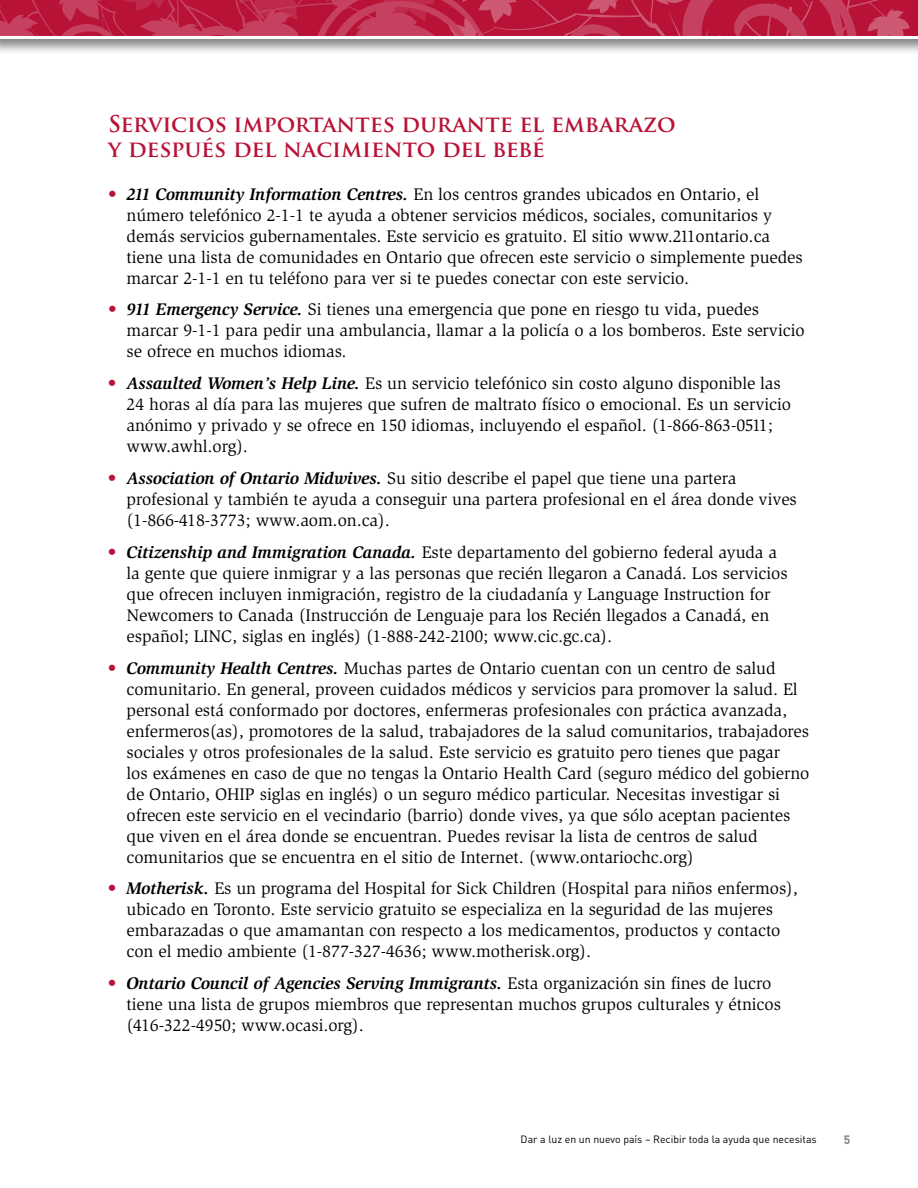
<style>
.page{position:relative;width:918px;height:1188px;background:#fff}
.page>*{position:absolute;margin:0;border:0;box-sizing:border-box;transform-origin:0 0}
.t1{font:700 22.5px/25.5px "Trajan Pro";color:#b81237}
.t2{font:17.25px/21px "Slimbach";letter-spacing:-.005em;color:#000}
.t3{font:700 12px "DIN";color:#808285}
.t4{font:10.5px "DIN";color:#000}
.s1{color:#b81237}
.s2{font-weight:700;font-style:italic}
</style>
<div class="page">
<div style="left:0;top:0;width:918px;height:56px;background:#000;opacity:.5"></div>
<svg style="left:0;top:0;width:918px;height:36px;background:#bd2647"></svg>
<hr style="left:0;top:36px;width:918px;height:3px;background:#fff">
<h1 class="t1" style="left:108px;top:111px;width:569px">SERVICIOS IMPORTANTES DURANTE EL EMBARAZO<br>Y DESPUÉS DEL NACIMIENTO DEL BEBÉ</h1>
<p class="t2" style="left:127px;top:184px;width:678px;text-indent:-19px"><span class="s1">•</span> <span class="s2">211 Community Information Centres.</span> En los centros grandes ubicados en Ontario, el número telefónico 2-1-1 te ayuda a obtener servicios médicos, sociales, comunitarios y demás servicios gubernamentales. Este servicio es gratuito. El sitio www.211ontario.ca tiene una lista de comunidades en Ontario que ofrecen este servicio o simplemente puedes marcar 2-1-1 en tu teléfono para ver si te puedes conectar con este servicio.</p>
<p class="t2" style="left:127px;top:299px;width:680px;text-indent:-19px"><span class="s1">•</span> <span class="s2">911 Emergency Service.</span> Si tienes una emergencia que pone en riesgo tu vida, puedes marcar 9-1-1 para pedir una ambulancia, llamar a la policía o a los bomberos. Este servicio se ofrece en muchos idiomas.</p>
<p class="t2" style="left:127px;top:373px;width:666px;text-indent:-19px"><span class="s1">•</span> <span class="s2">Assaulted Women’s Help Line.</span> Es un servicio telefónico sin costo alguno disponible las 24 horas al día para las mujeres que sufren de maltrato físico o emocional. Es un servicio anónimo y privado y se ofrece en 150 idiomas, incluyendo el español. (1-866-863-0511; www.awhl.org).</p>
<p class="t2" style="left:127px;top:468px;width:672px;text-indent:-19px"><span class="s1">•</span> <span class="s2">Association of Ontario Midwives.</span> Su sitio describe el papel que tiene una partera profesional y también te ayuda a conseguir una partera profesional en el área donde vives (1-866-418-3773; www.aom.on.ca).</p>
<p class="t2" style="left:127px;top:542px;width:663px;text-indent:-19px"><span class="s1">•</span> <span class="s2">Citizenship and Immigration Canada.</span> Este departamento del gobierno federal ayuda a la gente que quiere inmigrar y a las personas que recién llegaron a Canadá. Los servicios que ofrecen incluyen inmigración, registro de la ciudadanía y Language Instruction for Newcomers to Canada (Instrucción de Lenguaje para los Recién llegados a Canadá, en español; LINC, siglas en inglés) (1-888-242-2100; www.cic.gc.ca).</p>
<p class="t2" style="left:127px;top:657px;width:684px;text-indent:-19px"><span class="s1">•</span> <span class="s2">Community Health Centres.</span> Muchas partes de Ontario cuentan con un centro de salud comunitario. En general, proveen cuidados médicos y servicios para promover la salud. El personal está conformado por doctores, enfermeras profesionales con práctica avanzada, enfermeros(as), promotores de la salud, trabajadores de la salud comunitarios, trabajadores sociales y otros profesionales de la salud. Este servicio es gratuito pero tienes que pagar<br>los exámenes en caso de que no tengas la Ontario Health Card (seguro médico del gobierno de Ontario, OHIP siglas en inglés) o un seguro médico particular. Necesitas investigar si ofrecen este servicio en el vecindario (barrio) donde vives, ya que sólo aceptan pacientes que viven en el área donde se encuentran. Puedes revisar la lista de centros de salud comunitarios que se encuentra en el sitio de Internet. (www.ontariochc.org)</p>
<p class="t2" style="left:127px;top:878px;width:673px;text-indent:-19px"><span class="s1">•</span> <span class="s2">Motherisk.</span> Es un programa del Hospital for Sick Children (Hospital para niños enfermos), ubicado en Toronto. Este servicio gratuito se especializa en la seguridad de las mujeres embarazadas o que amamantan con respecto a los medicamentos, productos y contacto con el medio ambiente (1-877-327-4636; www.motherisk.org).</p>
<p class="t2" style="left:127px;top:973px;width:656px;text-indent:-19px"><span class="s1">•</span> <span class="s2">Ontario Council of Agencies Serving Immigrants.</span> Esta organización sin fines de lucro tiene una lista de grupos miembros que representan muchos grupos culturales y étnicos (416-322-4950; www.ocasi.org).</p>
<p class="t4" style="left:521px;top:1132px;width:298px">Dar a luz en un nuevo país – Recibir toda la ayuda que necesitas</p>
<p class="t3" style="left:844px;top:1132px;width:8px">5</p>
</div>
